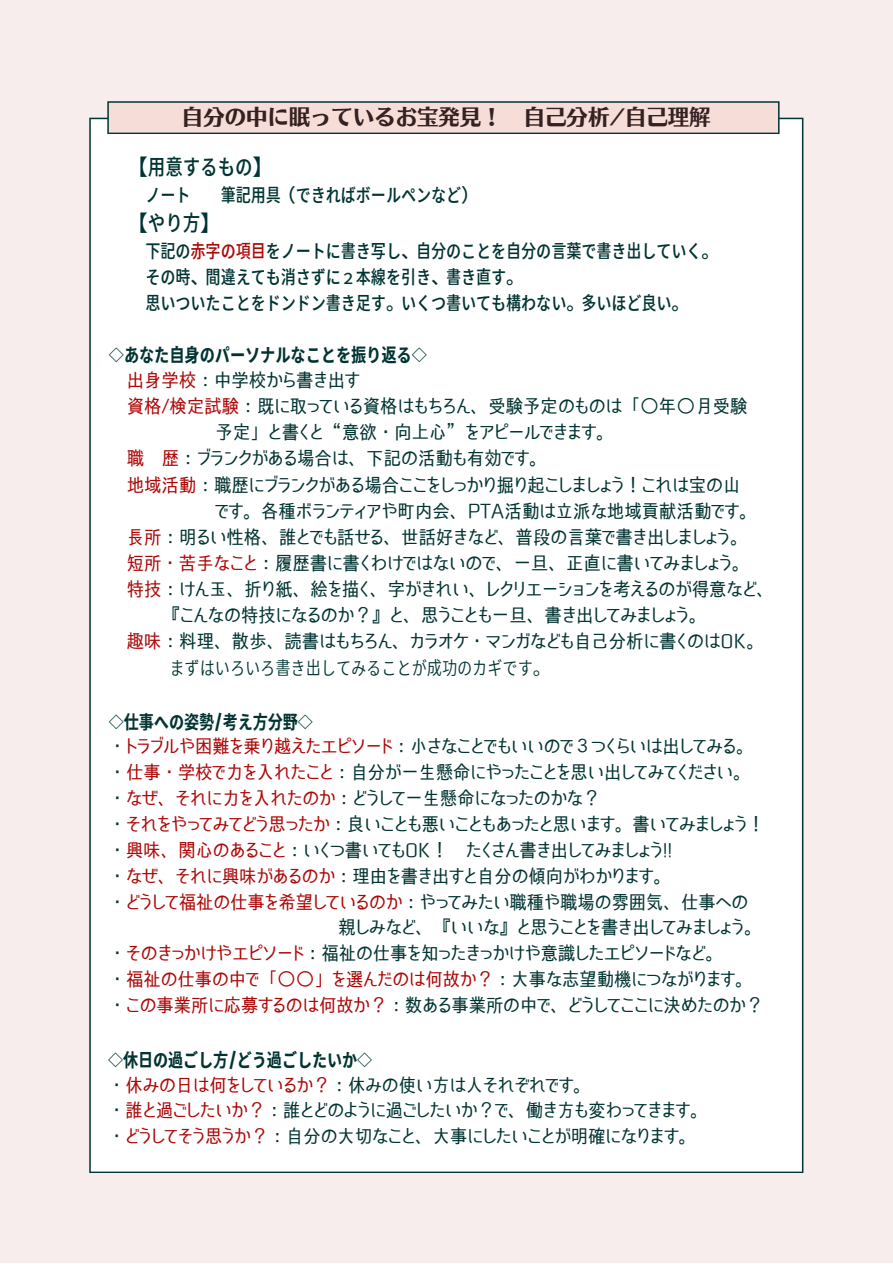
<style>
.page{position:relative;width:893px;height:1264px;background:#fff}
.page>*{position:absolute;margin:0;border:0;box-sizing:border-box;transform-origin:0 0}
.t1{font:500 extra-condensed 21.75px "Glow Sans J";color:#003432}
.t2{font:21.3px "Motoya Aporo Std W6";color:#342121}
.t3{font:18.9px "Smart Font UI Proportional";color:#003432}
.t4{font:extra-condensed 18.9px "Glow Sans J";color:#003432}
.t5{font:700 extra-condensed 18.9px "Glow Sans J";color:#003432}
.t6{font:18.75px "Smart Font UI Proportional";color:#003432}
.t7{font:500 extra-condensed 18.75px "Glow Sans J";color:#003432}
.t8{font:18.75px "Smart Font UI Proportional";color:#ad0808}
.t9{font:700 extra-condensed 18.75px "Glow Sans J";color:#003432}
.s1{color:#ad0808}
.s2{color:#003432}
</style>
<div class="page">
<div style="left:0;top:0;width:892px;height:1262px;background:#f6edec"></div>
<div style="left:89px;top:118px;width:714px;height:1055px;background:#fff"></div>
<svg style="left:107px;top:101px;width:672px;height:33px;background:#dfcdc9"></svg>
<p class="t2" style="left:182px;top:107px;width:530px">自分の中に眠っているお宝発見！ 自己分析/自己理解</p>
<p class="t1" style="left:130px;top:149px;width:141px">【用意するもの】</p>
<p class="t7" style="left:145px;top:180px;width:47px">ノート</p>
<p class="t7" style="left:221px;top:180px;width:257px">筆記用具（できればボールペンなど）</p>
<p class="t1" style="left:130px;top:206px;width:89px">【やり方】</p>
<p class="t7" style="left:145px;top:236px;width:572px">下記の<span class="s1">赤字の項目</span>をノートに書き写し、自分のことを自分の言葉で書き出していく。</p>
<p class="t7" style="left:145px;top:262px;width:377px">その時、間違えても消さずに２本線を引き、書き直す。</p>
<p class="t7" style="left:145px;top:288px;width:542px">思いついたことをドンドン書き足す。いくつ書いても構わない。多いほど良い。</p>
<p class="t5" style="left:109px;top:340px;width:319px">◇あなた自身のパーソナルなことを振り返る◇</p>
<p class="t3" style="left:127px;top:370px;width:234px"><span class="s1">出身学校</span>：中学校から書き出す</p>
<p class="t3" style="left:127px;top:396px;width:622px"><span class="s1">資格/検定試験</span>：既に取っている資格はもちろん、受験予定のものは「○年○月受験</p>
<p class="t3" style="left:216px;top:423px;width:400px">予定」と書くと“意欲・向上心”をアピールできます。</p>
<p class="t3" style="left:127px;top:449px;width:422px"><span class="s1">職 歴</span>：ブランクがある場合は、下記の活動も有効です。</p>
<p class="t3" style="left:127px;top:475px;width:615px"><span class="s1">地域活動</span>：職歴にブランクがある場合ここをしっかり掘り起こしましょう！これは宝の山</p>
<p class="t3" style="left:216px;top:501px;width:542px">です。各種ボランティアや町内会、PTA活動は立派な地域貢献活動です。</p>
<p class="t3" style="left:127px;top:527px;width:622px"><span class="s1">長所</span>：明るい性格、誰とでも話せる、世話好きなど、普段の言葉で書き出しましょう。</p>
<p class="t3" style="left:127px;top:553px;width:624px"><span class="s1">短所・苦手なこと</span>：履歴書に書くわけではないので、一旦、正直に書いてみましょう。</p>
<p class="t3" style="left:127px;top:579px;width:649px"><span class="s1">特技</span>：けん玉、折り紙、絵を描く、字がきれい、レクリエーションを考えるのが得意など、</p>
<p class="t3" style="left:162px;top:605px;width:546px">『こんなの特技になるのか？』と、思うことも一旦、書き出してみましょう。</p>
<p class="t3" style="left:127px;top:631px;width:639px"><span class="s1">趣味</span>：料理、散歩、読書はもちろん、カラオケ・マンガなども自己分析に書くのはOK。</p>
<p class="t4" style="left:169px;top:653px;width:380px">まずはいろいろ書き出してみることが成功のカギです。</p>
<p class="t9" style="left:109px;top:707px;width:205px">◇仕事への姿勢/考え方分野◇</p>
<p class="t6" style="left:109px;top:737px;width:646px">・<span class="s1">トラブルや困難を乗り越えたエピソード</span>：小さなことでもいいので３つくらいは出してみる。</p>
<p class="t6" style="left:109px;top:762px;width:643px">・<span class="s1">仕事・学校で力を入れたこと</span>：自分が一生懸命にやったことを思い出してみてください。</p>
<p class="t6" style="left:109px;top:788px;width:493px">・<span class="s1">なぜ、それに力を入れたのか</span>：どうして一生懸命になったのかな？</p>
<p class="t6" style="left:109px;top:814px;width:657px">・<span class="s1">それをやってみてどう思ったか</span>：良いことも悪いこともあったと思います。書いてみましょう！</p>
<p class="t6" style="left:109px;top:840px;width:565px">・<span class="s1">興味、関心のあること</span>：いくつ書いてもOK！ たくさん書き出してみましょう!!</p>
<p class="t6" style="left:109px;top:866px;width:563px">・<span class="s1">なぜ、それに興味があるのか</span>：理由を書き出すと自分の傾向がわかります。</p>
<p class="t6" style="left:109px;top:892px;width:641px">・<span class="s1">どうして福祉の仕事を希望しているのか</span>：やってみたい職種や職場の雰囲気、仕事への</p>
<p class="t6" style="left:338px;top:918px;width:425px">親しみなど、『いいな』と思うことを書き出してみましょう。</p>
<p class="t6" style="left:109px;top:943px;width:615px">・<span class="s1">そのきっかけやエピソード</span>：福祉の仕事を知ったきっかけや意識したエピソードなど。</p>
<p class="t8" style="left:109px;top:969px;width:645px"><span class="s2">・</span>福祉の仕事の中で「〇〇」を選んだのは何故か？<span class="s2">：大事な志望動機につながります。</span></p>
<p class="t6" style="left:109px;top:995px;width:656px">・<span class="s1">この事業所に応募するのは何故か？</span>：数ある事業所の中で、どうしてここに決めたのか？</p>
<p class="t9" style="left:108px;top:1045px;width:265px">◇休日の過ごし方/どう過ごしたいか◇</p>
<p class="t6" style="left:108px;top:1075px;width:484px">・<span class="s1">休みの日は何をしているか？</span>：休みの使い方は人それぞれです。</p>
<p class="t6" style="left:108px;top:1100px;width:601px">・<span class="s1">誰と過ごしたいか？</span>：誰とどのように過ごしたいか？で、働き方も変わってきます。</p>
<p class="t6" style="left:108px;top:1126px;width:589px">・<span class="s1">どうしてそう思うか？</span>：自分の大切なこと、大事にしたいことが明確になります。</p>
</div>
